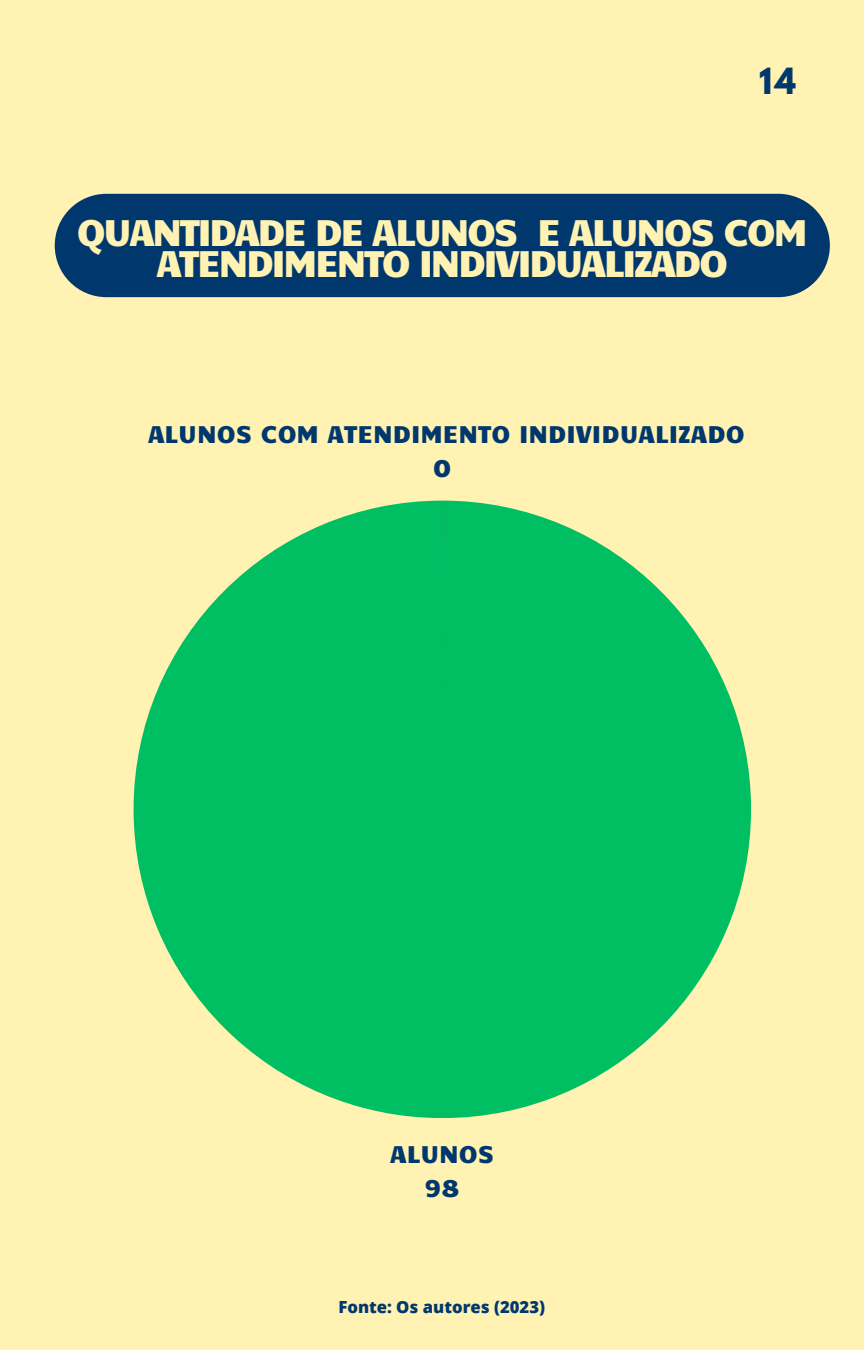
<style>
.page{position:relative;width:864px;height:1350px;background:#fff2b2}
.page>*{position:absolute;margin:0;border:0;box-sizing:border-box;transform-origin:0 0}
.t1{font:37.35px/31.1px "Candal";letter-spacing:-.07em;color:#fff2b2;text-align:center}
.t2{font:700 31.95px "League Spartan";color:#00386e}
.t3{font:24.3px "Candal";color:#00386e}
.t4{font:800 16.65px "Open Sans";color:#00386e}
</style>
<div class="page">
<div style="left:134px;top:501px;width:617px;height:617px;background:#00bf63;border-radius:309px"></div>
<svg style="left:442px;top:501px;width:1px;height:39px"></svg>
<div style="left:55px;top:194px;width:775px;height:103px;background:#00386e"></div>
<p class="t2" style="left:759px;top:65px;width:38px">14</p>
<p class="t1" style="left:77px;top:214px;width:733px">QUANTIDADE DE ALUNOS E ALUNOS COM<br>ATENDIMENTO INDIVIDUALIZADO</p>
<p class="t3" style="left:148px;top:417px;width:598px">ALUNOS COM ATENDIMENTO INDIVIDUALIZADO</p>
<p class="t3" style="left:433px;top:451px;width:20px">0</p>
<p class="t3" style="left:390px;top:1137px;width:106px">ALUNOS</p>
<p class="t3" style="left:425px;top:1170px;width:37px">98</p>
<p class="t4" style="left:338px;top:1295px;width:208px">Fonte: Os autores (2023)</p>
</div>
